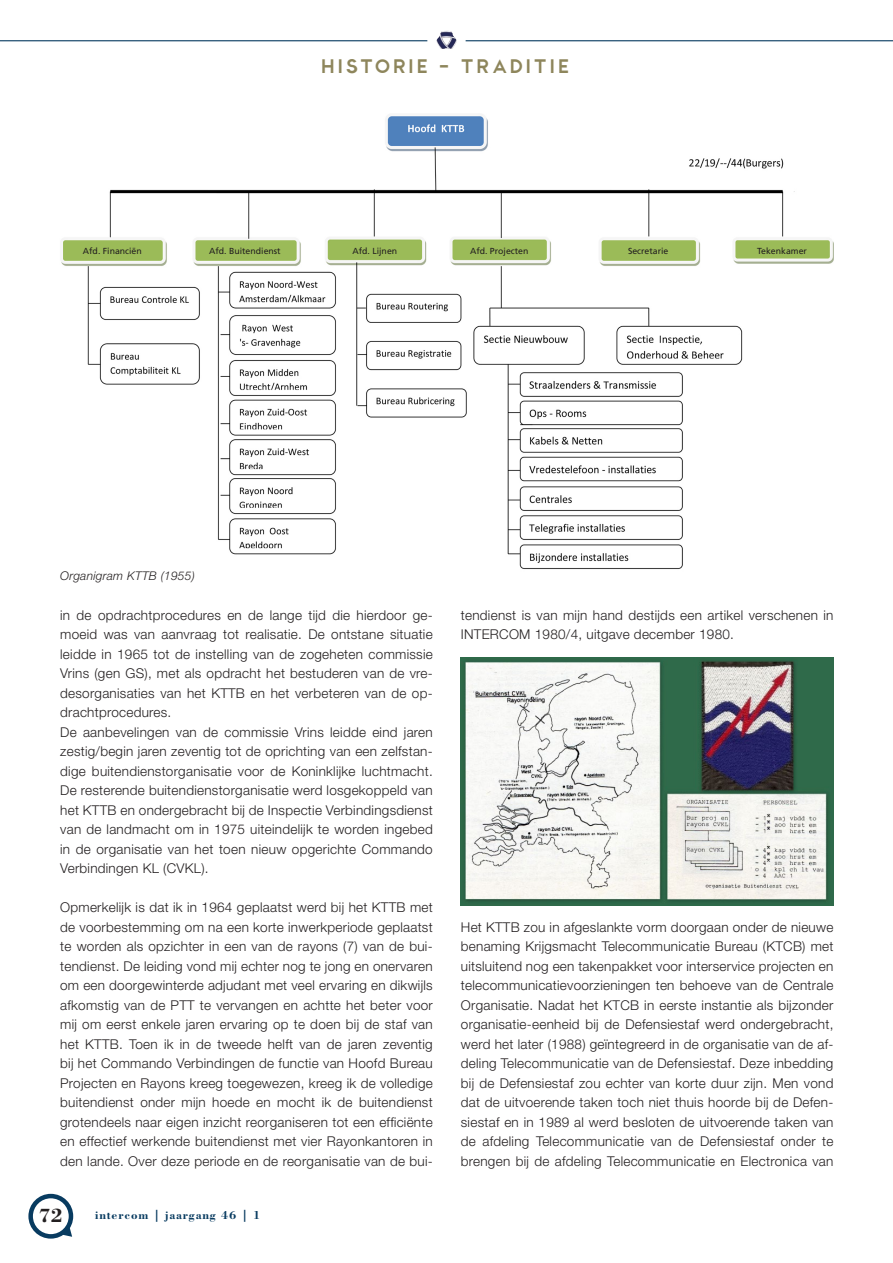
<style>
.page{position:relative;width:893px;height:1263px;background:#fff}
.page>*{position:absolute;margin:0;border:0;box-sizing:border-box;transform-origin:0 0}
.t1{font:700 20.1px "Bodoni BT";color:#231f20}
.t2{font:19.5px "CWG Sans";letter-spacing:.14em;color:#8e865c}
.t3{font:300 13.5px/19.5px "Helvetica Neue";letter-spacing:.02em;color:#231f20;text-align:justify}
.t4{font:700 12px "Bodoni BT";letter-spacing:.07em;color:#083b60}
.t5{font:italic 300 12px "Helvetica Neue";letter-spacing:.02em;color:#231f20}
.t6{font:8.7px "Frutiger CE";color:#231f20}
</style>
<div class="page">
<div style="left:28px;top:1194px;width:45px;height:44px;border:4px solid #083b60;border-radius:50%"></div>
<svg style="left:60px;top:1225px;width:12px;height:12px"></svg>
<svg style="left:436px;top:31px;width:11px;height:13px"></svg>
<hr style="left:0;top:40px;width:427px;height:1px;background:#083b60">
<hr style="left:466px;top:40px;width:427px;height:1px;background:#083b60">
<img style="left:461px;top:657px;width:372px;height:249px">
<img style="left:61px;top:116px;width:772px;height:453px">
<div style="left:736px;top:243px;width:92px;height:14px;background:#9bbb58"></div>
<div style="left:602px;top:243px;width:93px;height:14px;background:#9bbb58"></div>
<div style="left:453px;top:243px;width:92px;height:14px;background:#9bbb58"></div>
<div style="left:328px;top:243px;width:93px;height:14px;background:#9bbb58"></div>
<div style="left:199px;top:243px;width:92px;height:14px;background:#9bbb58"></div>
<div style="left:69px;top:243px;width:92px;height:14px;background:#9bbb58"></div>
<p class="t2" style="left:323px;top:56px;width:249px">HISTORIE - TRADITIE</p>
<p class="t6" style="left:83px;top:246px;width:60px">Afd. Financiën</p>
<p class="t6" style="left:209px;top:246px;width:73px">Afd. Buitendienst</p>
<p class="t6" style="left:352px;top:246px;width:46px">Afd. Lijnen</p>
<p class="t6" style="left:470px;top:246px;width:60px">Afd. Projecten</p>
<p class="t6" style="left:628px;top:246px;width:42px">Secretarie</p>
<p class="t6" style="left:757px;top:246px;width:51px">Tekenkamer</p>
<p class="t5" style="left:60px;top:569px;width:136px">Organigram KTTB (1955)</p>
<p class="t3" style="left:60px;top:605px;width:374px">in de opdrachtprocedures en de lange tijd die hierdoor ge&shy;moeid was van aanvraag tot realisatie. De ontstane situatie leidde in 1965 tot de instelling van de zogeheten commissie Vrins (gen GS), met als opdracht het bestuderen van de vre&shy;desorganisaties van het KTTB en het verbeteren van de op&shy;drachtprocedures.</p>
<p class="t3" style="left:60px;top:722px;width:374px">De aanbevelingen van de commissie Vrins leidde eind jaren zestig/begin jaren zeventig tot de oprichting van een zelfstan&shy;dige buitendienstorganisatie voor de Koninklijke luchtmacht.<br>De resterende buitendienstorganisatie werd losgekoppeld van het KTTB en ondergebracht bij de Inspectie Verbindingsdienst van de landmacht om in 1975 uiteindelijk te worden ingebed in de organisatie van het toen nieuw opgerichte Commando Verbindingen KL (CVKL).</p>
<p class="t3" style="left:60px;top:897px;width:374px">Opmerkelijk is dat ik in 1964 geplaatst werd bij het KTTB met de voorbestemming om na een korte inwerkperiode geplaatst te worden als opzichter in een van de rayons (7) van de bui&shy;tendienst. De leiding vond mij echter nog te jong en onervaren om een doorgewinterde adjudant met veel ervaring en dikwijls afkomstig van de PTT te vervangen en achtte het beter voor mij om eerst enkele jaren ervaring op te doen bij de staf van het KTTB. Toen ik in de tweede helft van de jaren zeventig bij het Commando Verbindingen de functie van Hoofd Bureau Projecten en Rayons kreeg toegewezen, kreeg ik de volledige buitendienst onder mijn hoede en mocht ik de buitendienst grotendeels naar eigen inzicht reorganiseren tot een efficiënte en effectief werkende buitendienst met vier Rayonkantoren in den lande. Over deze periode en de reorganisatie van de bui-</p>
<h1 class="t1" style="left:39px;top:1203px;width:26px">72</h1>
<p class="t4" style="left:95px;top:1208px;width:167px">intercom | jaargang 46 | 1</p>
<p class="t3" style="left:461px;top:605px;width:374px">tendienst is van mijn hand destijds een artikel verschenen in<br>INTERCOM 1980/4, uitgave december 1980.</p>
<p class="t3" style="left:461px;top:917px;width:374px">Het KTTB zou in afgeslankte vorm doorgaan onder de nieuwe benaming Krijgsmacht Telecommunicatie Bureau (KTCB) met uitsluitend nog een takenpakket voor interservice projecten en telecommunicatievoorzieningen ten behoeve van de Centrale Organisatie. Nadat het KTCB in eerste instantie als bijzonder organisatie-eenheid bij de Defensiestaf werd ondergebracht, werd het later (1988) geïntegreerd in de organisatie van de af&shy;deling Telecommunicatie van de Defensiestaf. Deze inbedding bij de Defensiestaf zou echter van korte duur zijn. Men vond dat de uitvoerende taken toch niet thuis hoorde bij de Defen&shy;siestaf en in 1989 al werd besloten de uitvoerende taken van de afdeling Telecommunicatie van de Defensiestaf onder te brengen bij de afdeling Telecommunicatie en Electronica van</p>
</div>
